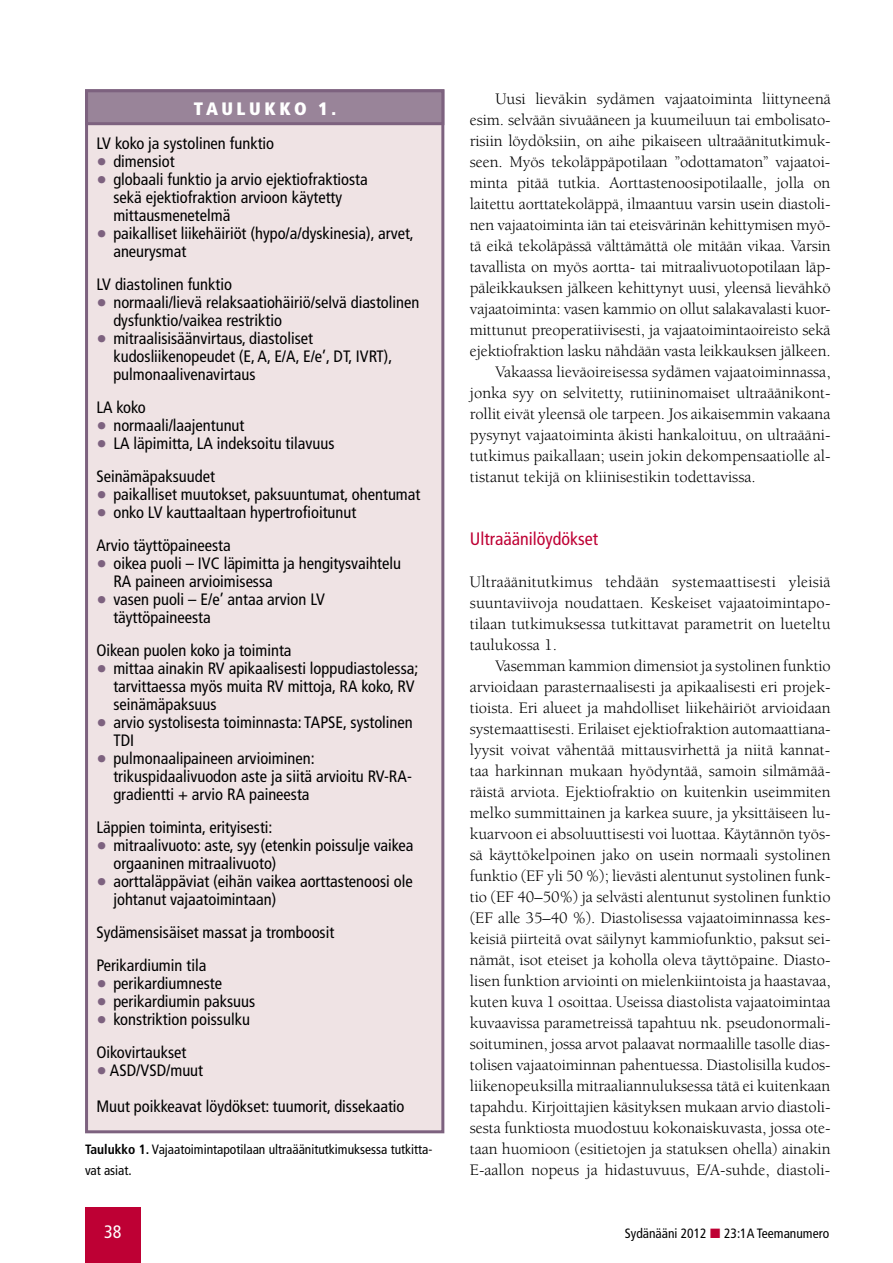
<style>
.page{position:relative;width:893px;height:1263px;background:#fff}
.page>*{position:absolute;margin:0;border:0;box-sizing:border-box;transform-origin:0 0}
.t1{font:condensed 18px "Frutiger";color:#be0034}
.t2{font:900 condensed 18px "Frutiger";letter-spacing:.2em;color:#fff}
.t3{font:condensed 18px "Frutiger";color:#fff}
.t4{font:16.5px/21px "Berkeley";letter-spacing:-.005em;color:#000;text-align:justify}
.t5{font:condensed 16.5px/18px "Frutiger";color:#000}
.t6{font:condensed 13.5px/21px "Frutiger";color:#000}
.s1{font-size:21px;color:#7d627f}
.s2{font-weight:700}
.s3{color:#be0034}
</style>
<div class="page">
<div style="left:85px;top:1208px;width:55px;height:55px;background:#be0034"></div>
<div style="left:85px;top:89px;width:359px;height:1044px;background:#efe3e4;border:3px solid #7d627f"></div>
<div style="left:85px;top:89px;width:359px;height:36px;background:#998499;border:3px solid #7d627f"></div>
<p class="t2" style="left:194px;top:98px;width:144px">TAULUKK O 1.</p>
<p class="t5" style="left:96px;top:135px;width:179px">LV koko ja systolinen funktio</p>
<p class="t5" style="left:96px;top:153px;width:80px"><span class="s1">•</span> dimensiot</p>
<p class="t5" style="left:113px;top:171px;width:256px;text-indent:-17px"><span class="s1">•</span> globaali funktio ja arvio ejektiofraktiosta sekä ejektiofraktion arvioon käytetty mittausmenetelmä</p>
<p class="t5" style="left:113px;top:225px;width:302px;text-indent:-17px"><span class="s1">•</span> paikalliset liikehäiriöt (hypo/a/dyskinesia), arvet, aneurysmat</p>
<p class="t5" style="left:96px;top:276px;width:137px">LV diastolinen funktio</p>
<p class="t5" style="left:113px;top:294px;width:308px;text-indent:-17px"><span class="s1">•</span> normaali/lievä relaksaatiohäiriö/selvä diastolinen dysfunktio/vaikea restriktio</p>
<p class="t5" style="left:113px;top:330px;width:281px;text-indent:-17px"><span class="s1">•</span> mitraalisisäänvirtaus, diastoliset kudosliikenopeudet (E, A, E/A, E/e’, DT, IVRT), pulmonaalivenavirtaus</p>
<p class="t5" style="left:96px;top:399px;width:51px">LA koko</p>
<p class="t5" style="left:96px;top:417px;width:150px"><span class="s1">•</span> normaali/laajentunut</p>
<p class="t5" style="left:96px;top:427px;width:240px;line-height:33px"><span class="s1">•</span> LA läpimitta, LA indeksoitu tilavuus<br>Seinämäpaksuudet</p>
<p class="t5" style="left:96px;top:486px;width:325px"><span class="s1">•</span> paikalliset muutokset, paksuuntumat, ohentumat</p>
<p class="t5" style="left:96px;top:496px;width:261px;line-height:33px"><span class="s1">•</span> onko LV kauttaaltaan hypertrofioitunut<br>Arvio täyttöpaineesta</p>
<p class="t5" style="left:113px;top:555px;width:289px;text-indent:-17px"><span class="s1">•</span> oikea puoli – IVC läpimitta ja hengitysvaihtelu<br>RA paineen arvioimisessa</p>
<p class="t5" style="left:113px;top:591px;width:213px;text-indent:-17px"><span class="s1">•</span> vasen puoli – E/e’ antaa arvion LV täyttöpaineesta</p>
<p class="t5" style="left:96px;top:642px;width:197px">Oikean puolen koko ja toiminta</p>
<p class="t5" style="left:113px;top:660px;width:306px;text-indent:-17px"><span class="s1">•</span> mittaa ainakin RV apikaalisesti loppudiastolessa; tarvittaessa myös muita RV mittoja, RA koko, RV seinämäpaksuus</p>
<p class="t5" style="left:113px;top:714px;width:301px;text-indent:-17px"><span class="s1">•</span> arvio systolisesta toiminnasta: TAPSE, systolinen<br>TDI</p>
<p class="t5" style="left:113px;top:750px;width:300px;text-indent:-17px"><span class="s1">•</span> pulmonaalipaineen arvioiminen: trikuspidaalivuodon aste ja siitä arvioitu RV-RA&shy;gradientti + arvio RA paineesta</p>
<p class="t5" style="left:96px;top:819px;width:178px">Läppien toiminta, erityisesti:</p>
<p class="t5" style="left:113px;top:837px;width:302px;text-indent:-17px"><span class="s1">•</span> mitraalivuoto: aste, syy (etenkin poissulje vaikea orgaaninen mitraalivuoto)</p>
<p class="t5" style="left:113px;top:873px;width:301px;text-indent:-17px"><span class="s1">•</span> aorttaläppäviat (eihän vaikea aorttastenoosi ole johtanut vajaatoimintaan)</p>
<p class="t5" style="left:96px;top:916px;width:239px;line-height:33px">Sydämensisäiset massat ja tromboosit<br>Perikardiumin tila</p>
<p class="t5" style="left:96px;top:975px;width:127px"><span class="s1">•</span> perikardiumneste</p>
<p class="t5" style="left:96px;top:993px;width:160px"><span class="s1">•</span> perikardiumin paksuus</p>
<p class="t5" style="left:96px;top:1003px;width:155px;line-height:33px"><span class="s1">•</span> konstriktion poissulku<br>Oikovirtaukset</p>
<p class="t5" style="left:96px;top:1053px;width:310px;line-height:36px"><span class="s1">•</span> ASD/VSD/muut<br>Muut poikkeavat löydökset: tuumorit, dissekaatio</p>
<p class="t6" style="left:85px;top:1139px;width:349px"><span class="s2">Taulukko 1.</span> Vajaatoimintapotilaan ultraäänitutkimuksessa tutkitta&shy;vat asiat.</p>
<p class="t4" style="left:495px;top:89px;width:337px">Uusi lieväkin sydämen vajaatoiminta liittyneenä</p>
<p class="t4" style="left:470px;top:110px;width:362px">esim. selvään sivuääneen ja kuumeiluun tai embolisato-</p>
<p class="t4" style="left:470px;top:131px;width:362px">risiin löydöksiin, on aihe pikaiseen ultraäänitutkimuk-</p>
<p class="t4" style="left:470px;top:152px;width:362px">seen. Myös tekoläppäpotilaan ’’odottamaton’’ vajaatoi-</p>
<p class="t4" style="left:470px;top:173px;width:362px">minta pitää tutkia. Aorttastenoosipotilaalle, jolla on</p>
<p class="t4" style="left:470px;top:194px;width:362px">laitettu aorttatekoläppä, ilmaantuu varsin usein diastoli-</p>
<p class="t4" style="left:470px;top:215px;width:362px">nen vajaatoiminta iän tai eteisvärinän kehittymisen myö-</p>
<p class="t4" style="left:470px;top:236px;width:362px">tä eikä tekoläpässä välttämättä ole mitään vikaa. Varsin</p>
<p class="t4" style="left:470px;top:257px;width:362px">tavallista on myös aortta- tai mitraalivuotopotilaan läp-</p>
<p class="t4" style="left:470px;top:278px;width:362px">päleikkauksen jälkeen kehittynyt uusi, yleensä lievähkö</p>
<p class="t4" style="left:470px;top:299px;width:362px">vajaatoiminta: vasen kammio on ollut salakavalasti kuor-</p>
<p class="t4" style="left:470px;top:320px;width:362px">mittunut preoperatiivisesti, ja vajaatoimintaoireisto sekä</p>
<p class="t4" style="left:470px;top:341px;width:362px">ejektiofraktion lasku nähdään vasta leikkauksen jälkeen.</p>
<p class="t4" style="left:495px;top:362px;width:337px">Vakaassa lieväoireisessa sydämen vajaatoiminnassa,</p>
<p class="t4" style="left:470px;top:383px;width:362px">jonka syy on selvitetty, rutiininomaiset ultraäänikont-</p>
<p class="t4" style="left:470px;top:404px;width:362px">rollit eivät yleensä ole tarpeen. Jos aikaisemmin vakaana</p>
<p class="t4" style="left:470px;top:425px;width:362px">pysynyt vajaatoiminta äkisti hankaloituu, on ultraääni-</p>
<p class="t4" style="left:470px;top:446px;width:362px">tutkimus paikallaan; usein jokin dekompensaatiolle al-</p>
<p class="t4" style="left:470px;top:467px;width:287px">tistanut tekijä on kliinisestikin todettavissa.</p>
<p class="t1" style="left:470px;top:528px;width:130px">Ultraäänilöydökset</p>
<p class="t4" style="left:470px;top:572px;width:362px">Ultraäänitutkimus tehdään systemaattisesti yleisiä suuntaviivoja noudattaen. Keskeiset vajaatoimintapo&shy;tilaan tutkimuksessa tutkittavat parametrit on lueteltu taulukossa 1.</p>
<p class="t4" style="left:470px;top:656px;width:362px;text-indent:26px">Vasemman kammion dimensiot ja systolinen funktio arvioidaan parasternaalisesti ja apikaalisesti eri projek&shy;tioista. Eri alueet ja mahdolliset liikehäiriöt arvioidaan systemaattisesti. Erilaiset ejektiofraktion automaattiana&shy;lyysit voivat vähentää mittausvirhettä ja niitä kannat&shy;taa harkinnan mukaan hyödyntää, samoin silmämää&shy;räistä arviota. Ejektiofraktio on kuitenkin useimmiten melko summittainen ja karkea suure, ja yksittäiseen lu&shy;kuarvoon ei absoluuttisesti voi luottaa. Käytännön työs&shy;sä käyttökelpoinen jako on usein normaali systolinen funktio (EF yli 50 %); lievästi alentunut systolinen funk&shy;tio (EF 40–50%) ja selvästi alentunut systolinen funktio (EF alle 35–40 %). Diastolisessa vajaatoiminnassa kes&shy;keisiä piirteitä ovat säilynyt kammiofunktio, paksut sei&shy;nämät, isot eteiset ja koholla oleva täyttöpaine. Diasto&shy;lisen funktion arviointi on mielenkiintoista ja haastavaa, kuten kuva 1 osoittaa. Useissa diastolista vajaatoimintaa kuvaavissa parametreissä tapahtuu nk. pseudonormali&shy;soituminen, jossa arvot palaavat normaalille tasolle dias&shy;tolisen vajaatoiminnan pahentuessa. Diastolisilla kudos&shy;liikenopeuksilla mitraaliannuluksessa tätä ei kuitenkaan tapahdu. Kirjoittajien käsityksen mukaan arvio diastoli&shy;sesta funktiosta muodostuu kokonaiskuvasta, jossa ote&shy;taan huomioon (esitietojen ja statuksen ohella) ainakin E-aallon nopeus ja hidastuvuus, E/A-suhde, diastoli-</p>
<p class="t3" style="left:104px;top:1221px;width:19px">38</p>
<p class="t6" style="left:625px;top:1223px;width:206px">Sydänääni 2012 <span class="s3">■</span> 23:1A Teemanumero</p>
</div>
